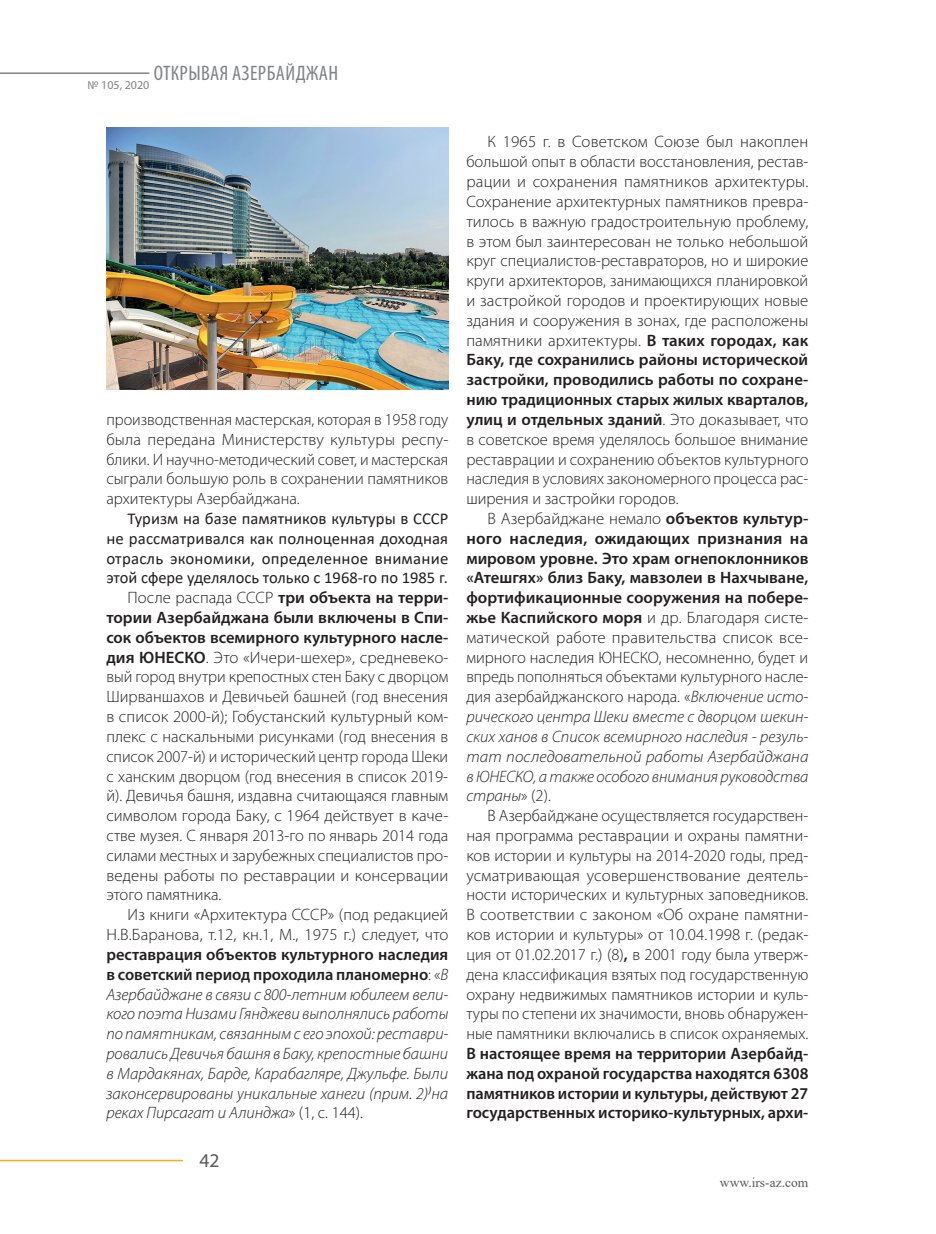
<style>
.page{position:relative;width:936px;height:1234px;background:#fff}
.page>*{position:absolute;margin:0;border:0;box-sizing:border-box;transform-origin:0 0}
.t1{font:condensed 21px "Myriad Pro";letter-spacing:.02em;color:#808285}
.t2{font:19.5px "Myriad Pro";color:#57585a}
.t3{font:300 16.5px/19.8px "Myriad Pro";color:#231f20;text-align:justify}
.t4{font:italic 300 16.5px/19.8px "Myriad Pro";color:#231f20;text-align:justify}
.t5{font:600 16.5px/19.8px "Myriad Pro";color:#231f20;text-align:justify}
.t6{font:16.5px/19.8px "Calibri";color:#231f20;text-align:justify}
.t7{font:13.5px "Times New Roman";color:#57585a}
.s1{font-weight:600}
.s2{font-weight:600;font-style:normal}
.s3{font-style:normal}
.s4{font-style:italic}
</style>
<div class="page">
<hr style="left:0;top:72px;width:149px;height:2px;background:#808285">
<hr style="left:0;top:1159px;width:183px;height:1px;background:#faaf18">
<img style="left:106px;top:128px;width:342px;height:261px">
<p class="t1" style="left:88px;top:60px;width:252px"><sub>№</sub> <sub>105,</sub> <sub>2020</sub> ОТКРЫВАЯ АЗЕРБАЙДЖАН</p>
<p class="t3" style="left:106px;top:409px;width:343px">производственная мастерская, которая в 1958 году была передана Министерству культуры респу&shy;блики. И научно-методический совет, и мастерская сыграли большую роль в сохранении памятников архитектуры Азербайджана.</p>
<p class="t6" style="left:106px;top:508px;width:343px;text-indent:21px">Туризм на базе памятников культуры в СССР не рассматривался как полноценная доходная отрасль экономики, определенное внимание этой сфере уделялось только с 1968-го по 1985 г.</p>
<p class="t3" style="left:106px;top:587px;width:343px;text-indent:21px">После распада СССР <span class="s1">три объекта на терри&shy;тории Азербайджана были включены в Спи&shy;сок объектов всемирного культурного насле&shy;дия ЮНЕСКО</span>. Это «Ичери-шехер», средневеко&shy;вый город внутри крепостных стен Баку с дворцом Ширваншахов и Девичьей башней (год внесения в список 2000-й); Гобустанский культурный ком&shy;плекс с наскальными рисунками (год внесения в список 2007-й) и исторический центр города Шеки с ханским дворцом (год внесения в список 2019- й). Девичья башня, издавна считающаяся главным символом города Баку, с 1964 действует в каче&shy;стве музея. С января 2013-го по январь 2014 года силами местных и зарубежных специалистов про&shy;ведены работы по реставрации и консервации этого памятника.</p>
<p class="t3" style="left:106px;top:904px;width:343px;text-align:right">Из книги «Архитектура СССР» (под редакцией<br>Н.В.Баранова, т.12, кн.1, М., 1975 г.) следует, что</p>
<p class="t4" style="left:106px;top:944px;width:343px"><span class="s2">реставрация объектов культурного наследия в советский период проходила планомерно</span><span class="s3">: «</span>В Азербайджане в связи с 800-летним юбилеем вели&shy;кого поэта Низами Гянджеви выполнялись работы по памятникам, связанным с его эпохой: реставри&shy;ровались Девичья башня в Баку, крепостные башни в Мардакянах, Барде, Карабагляре, Джульфе. Были законсервированы уникальные ханеги (прим. 2)<sup>)</sup>на реках Пирсагат и Алинджа<span class="s3">» (1, с. 144).</span></p>
<p class="t2" style="left:200px;top:1147px;width:22px">42</p>
<p class="t3" style="left:466px;top:132px;width:343px;text-indent:21px">К 1965 г. в Советском Союзе был накоплен большой опыт в области восстановления, рестав&shy;рации и сохранения памятников архитектуры.<br>Сохранение архитектурных памятников превра&shy;тилось в важную градостроительную проблему, в этом был заинтересован не только небольшой круг специалистов-реставраторов, но и широкие круги архитекторов, занимающихся планировкой и застройкой городов и проектирующих новые здания и сооружения в зонах, где расположены памятники архитектуры. <span class="s1">В таких городах, как Баку, где сохранились районы исторической застройки, проводились работы по сохране&shy;нию традиционных старых жилых кварталов, улиц и отдельных зданий</span>. Это доказывает, что в советское время уделялось большое внимание реставрации и сохранению объектов культурного наследия в условиях закономерного процесса рас&shy;ширения и застройки городов.</p>
<p class="t3" style="left:466px;top:508px;width:343px;text-indent:21px">В Азербайджане немало <span class="s1">объектов культур&shy;ного наследия, ожидающих признания на мировом уровне. Это храм огнепоклонников «Атешгях» близ Баку, мавзолеи в Нахчыване, фортификационные сооружения на побере&shy;жье Каспийского моря</span> и др. Благодаря систе&shy;матической работе правительства список все&shy;мирного наследия ЮНЕСКО, несомненно, будет и впредь пополняться объектами культурного насле&shy;дия азербайджанского народа. «<span class="s4">Включение исто&shy;рического центра Шеки вместе с дворцом шекин&shy;ских ханов в Список всемирного наследия - резуль&shy;тат последовательной работы Азербайджана в ЮНЕСКО, а также особого внимания руководства страны</span>» (2).</p>
<p class="t3" style="left:466px;top:805px;width:343px;text-indent:21px">В Азербайджане осуществляется государствен&shy;ная программа реставрации и охраны памятни&shy;ков истории и культуры на 2014-2020 годы, пред&shy;усматривающая усовершенствование деятель&shy;ности исторических и культурных заповедников.<br>В соответствии с законом «Об охране памятни&shy;ков истории и культуры» от 10.04.1998 г. (редак&shy;ция от 01.02.2017 г.) (8)<span class="s1">,</span> в 2001 году была утверж&shy;дена классификация взятых под государственную охрану недвижимых памятников истории и куль&shy;туры по степени их значимости, вновь обнаружен&shy;ные памятники включались в список охраняемых.</p>
<p class="t5" style="left:466px;top:1042px;width:343px">В настоящее время на территории Азербайд&shy;жана под охраной государства находятся 6308 памятников истории и культуры, действуют 27 государственных историко-культурных, архи-</p>
<p class="t7" style="left:720px;top:1172px;width:90px">www.irs-az.com</p>
</div>
